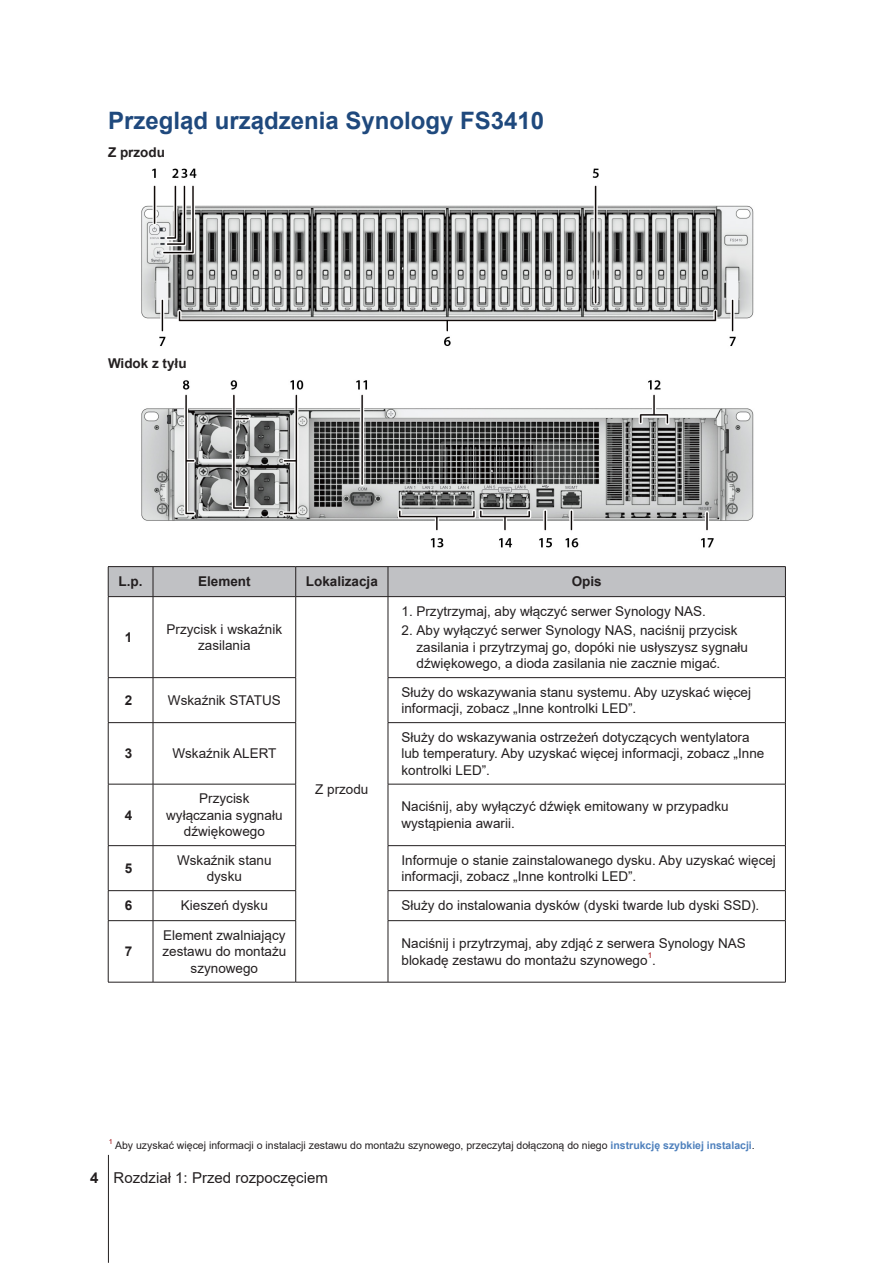
<style>
.page{position:relative;width:893px;height:1263px;background:#fff}
.page>*{position:absolute;margin:0;border:0;box-sizing:border-box;transform-origin:0 0}
.H3-sidebar{font:700 24px "Arial";color:#1f497d}
.t1{font:15px "Arial";color:#231f20}
.xBody{font:13.5px/16.5px "Arial";color:#231f20}
.xBodyCenter{font:13.5px/16.5px "Arial";color:#231f20;text-align:center}
.XHeadCenter{font:700 13.5px "Arial";color:#231f20}
.Body-sidebar{font:700 13.5px "Arial";color:#231f20}
.XHeadCenter-2{font:13.5px "Arial";color:#231f20}
.AppendixNote{font:10.5px "Arial";color:#231f20}
.xBody-2{font:7.8px "Arial";color:#9d070d}
.AppendixNote-2{font:7.05px "Arial";color:#9d070d}
.s1{font-weight:700;color:#4f81bd}
.s2{font-weight:700}
</style>
<div class="page">
<hr style="left:108px;top:1155px;width:1px;height:108px;background:#231f20">
<img style="left:141px;top:168px;width:613px;height:178px">
<img style="left:141px;top:380px;width:613px;height:168px">
<hr style="left:108px;top:566px;width:45px;height:1px;background:#231f20">
<hr style="left:153px;top:566px;width:143px;height:1px;background:#231f20">
<hr style="left:296px;top:566px;width:92px;height:1px;background:#231f20">
<hr style="left:388px;top:566px;width:398px;height:1px;background:#231f20">
<div style="left:108px;top:567px;width:678px;height:29px;background:#c0c1c4"></div>
<hr style="left:108px;top:596px;width:45px;height:1px;background:#231f20">
<hr style="left:108px;top:597px;width:1px;height:80px;background:#231f20">
<hr style="left:153px;top:596px;width:143px;height:1px;background:#231f20">
<hr style="left:153px;top:597px;width:1px;height:80px;background:#231f20">
<hr style="left:296px;top:596px;width:92px;height:1px;background:#231f20">
<hr style="left:295px;top:597px;width:1px;height:80px;background:#231f20">
<hr style="left:388px;top:596px;width:398px;height:1px;background:#231f20">
<hr style="left:388px;top:597px;width:1px;height:80px;background:#231f20">
<hr style="left:785px;top:597px;width:1px;height:80px;background:#231f20">
<hr style="left:108px;top:677px;width:45px;height:1px;background:#231f20">
<hr style="left:108px;top:678px;width:1px;height:44px;background:#231f20">
<hr style="left:153px;top:677px;width:143px;height:1px;background:#231f20">
<hr style="left:153px;top:678px;width:1px;height:44px;background:#231f20">
<hr style="left:295px;top:678px;width:1px;height:44px;background:#231f20">
<hr style="left:388px;top:677px;width:398px;height:1px;background:#231f20">
<hr style="left:388px;top:678px;width:1px;height:44px;background:#231f20">
<hr style="left:785px;top:678px;width:1px;height:44px;background:#231f20">
<hr style="left:108px;top:722px;width:45px;height:1px;background:#231f20">
<hr style="left:108px;top:723px;width:1px;height:61px;background:#231f20">
<hr style="left:153px;top:722px;width:143px;height:1px;background:#231f20">
<hr style="left:153px;top:723px;width:1px;height:61px;background:#231f20">
<hr style="left:295px;top:723px;width:1px;height:61px;background:#231f20">
<hr style="left:388px;top:722px;width:398px;height:1px;background:#231f20">
<hr style="left:388px;top:723px;width:1px;height:61px;background:#231f20">
<hr style="left:785px;top:723px;width:1px;height:61px;background:#231f20">
<hr style="left:108px;top:784px;width:45px;height:1px;background:#231f20">
<hr style="left:108px;top:784px;width:1px;height:61px;background:#231f20">
<hr style="left:153px;top:784px;width:143px;height:1px;background:#231f20">
<hr style="left:153px;top:784px;width:1px;height:61px;background:#231f20">
<hr style="left:295px;top:784px;width:1px;height:61px;background:#231f20">
<hr style="left:388px;top:784px;width:398px;height:1px;background:#231f20">
<hr style="left:388px;top:784px;width:1px;height:61px;background:#231f20">
<hr style="left:785px;top:784px;width:1px;height:61px;background:#231f20">
<hr style="left:108px;top:845px;width:45px;height:1px;background:#231f20">
<hr style="left:108px;top:846px;width:1px;height:44px;background:#231f20">
<hr style="left:153px;top:845px;width:143px;height:1px;background:#231f20">
<hr style="left:153px;top:846px;width:1px;height:44px;background:#231f20">
<hr style="left:295px;top:846px;width:1px;height:44px;background:#231f20">
<hr style="left:388px;top:845px;width:398px;height:1px;background:#231f20">
<hr style="left:388px;top:846px;width:1px;height:44px;background:#231f20">
<hr style="left:785px;top:846px;width:1px;height:44px;background:#231f20">
<hr style="left:108px;top:890px;width:45px;height:1px;background:#231f20">
<svg style="left:108px;top:891px;width:1px;height:29px"></svg>
<hr style="left:153px;top:890px;width:143px;height:1px;background:#231f20">
<svg style="left:153px;top:891px;width:1px;height:29px"></svg>
<svg style="left:295px;top:891px;width:1px;height:29px"></svg>
<hr style="left:388px;top:890px;width:398px;height:1px;background:#231f20">
<svg style="left:388px;top:891px;width:1px;height:29px"></svg>
<svg style="left:785px;top:891px;width:1px;height:29px"></svg>
<hr style="left:108px;top:920px;width:45px;height:1px;background:#231f20">
<hr style="left:108px;top:921px;width:1px;height:61px;background:#231f20">
<hr style="left:153px;top:920px;width:143px;height:1px;background:#231f20">
<hr style="left:153px;top:921px;width:1px;height:61px;background:#231f20">
<hr style="left:295px;top:921px;width:1px;height:61px;background:#231f20">
<hr style="left:388px;top:920px;width:398px;height:1px;background:#231f20">
<hr style="left:388px;top:921px;width:1px;height:61px;background:#231f20">
<hr style="left:785px;top:921px;width:1px;height:61px;background:#231f20">
<hr style="left:108px;top:982px;width:45px;height:1px;background:#231f20">
<hr style="left:153px;top:982px;width:143px;height:1px;background:#231f20">
<hr style="left:388px;top:982px;width:398px;height:1px;background:#231f20">
<hr style="left:296px;top:982px;width:92px;height:1px;background:#231f20">
<p class="H3-sidebar" style="left:108px;top:103px;width:438px">Przegląd urządzenia Synology FS3410</p>
<p class="Body-sidebar" style="left:108px;top:143px;width:58px">Z przodu</p>
<p class="Body-sidebar" style="left:108px;top:354px;width:80px">Widok z tyłu</p>
<p class="XHeadCenter" style="left:119px;top:572px;width:26px">L.p.</p>
<p class="XHeadCenter" style="left:198px;top:572px;width:54px">Element</p>
<p class="XHeadCenter" style="left:306px;top:572px;width:74px">Lokalizacja</p>
<p class="XHeadCenter" style="left:572px;top:572px;width:32px">Opis</p>
<p class="XHeadCenter" style="left:125px;top:628px;width:9px">1</p>
<p class="xBodyCenter" style="left:167px;top:621px;width:117px">Przycisk i wskaźnik zasilania</p>
<p class="xBody" style="left:401px;top:603px;width:306px">1. Przytrzymaj, aby włączyć serwer Synology NAS.</p>
<p class="xBody" style="left:416px;top:622px;width:333px;text-indent:-15px">2. Aby wyłączyć serwer Synology NAS, naciśnij przycisk zasilania i przytrzymaj go, dopóki nie usłyszysz sygnału dźwiękowego, a dioda zasilania nie zacznie migać.</p>
<p class="XHeadCenter" style="left:125px;top:691px;width:9px">2</p>
<p class="xBodyCenter" style="left:168px;top:692px;width:114px">Wskaźnik STATUS</p>
<p class="xBody" style="left:401px;top:684px;width:351px">Służy do wskazywania stanu systemu. Aby uzyskać więcej informacji, zobacz „Inne kontrolki LED”.</p>
<p class="XHeadCenter" style="left:125px;top:744px;width:9px">3</p>
<p class="xBodyCenter" style="left:172px;top:745px;width:106px">Wskaźnik ALERT</p>
<p class="xBody" style="left:401px;top:729px;width:364px">Służy do wskazywania ostrzeżeń dotyczących wentylatora lub temperatury. Aby uzyskać więcej informacji, zobacz „Inne kontrolki LED”.</p>
<p class="XHeadCenter" style="left:125px;top:805px;width:9px">4</p>
<p class="XHeadCenter-2" style="left:315px;top:780px;width:55px">Z przodu</p>
<p class="xBodyCenter" style="left:166px;top:790px;width:118px">Przycisk wyłączania sygnału dźwiękowego</p>
<p class="xBody" style="left:401px;top:798px;width:329px">Naciśnij, aby wyłączyć dźwięk emitowany w przypadku wystąpienia awarii.</p>
<p class="XHeadCenter" style="left:125px;top:859px;width:9px">5</p>
<p class="xBodyCenter" style="left:177px;top:852px;width:96px">Wskaźnik stanu dysku</p>
<p class="xBody" style="left:401px;top:852px;width:376px">Informuje o stanie zainstalowanego dysku. Aby uzyskać więcej informacji, zobacz „Inne kontrolki LED”.</p>
<p class="XHeadCenter" style="left:125px;top:896px;width:9px">6</p>
<p class="xBodyCenter" style="left:181px;top:897px;width:89px">Kieszeń dysku</p>
<p class="xBody" style="left:401px;top:897px;width:359px">Służy do instalowania dysków (dyski twarde lub dyski SSD).</p>
<p class="XHeadCenter" style="left:125px;top:942px;width:9px">7</p>
<p class="xBodyCenter" style="left:162px;top:927px;width:125px">Element zwalniający zestawu do montażu szynowego</p>
<p class="xBody" style="left:401px;top:935px;width:346px">Naciśnij i przytrzymaj, aby zdjąć z serwera Synology NAS blokadę zestawu do montażu szynowego .</p>
<p class="xBody-2" style="left:648px;top:950px;width:6px">1</p>
<p class="AppendixNote-2" style="left:109px;top:1136px;width:5px">1</p>
<p class="AppendixNote" style="left:115px;top:1138px;width:641px">Aby uzyskać więcej informacji o instalacji zestawu do montażu szynowego, przeczytaj dołączoną do niego <span class="s1">instrukcję szybkiej instalacji</span>.</p>
<p class="t1" style="left:90px;top:1167px;width:239px"><span class="s2">4</span> Rozdział 1: Przed rozpoczęciem</p>
</div>
